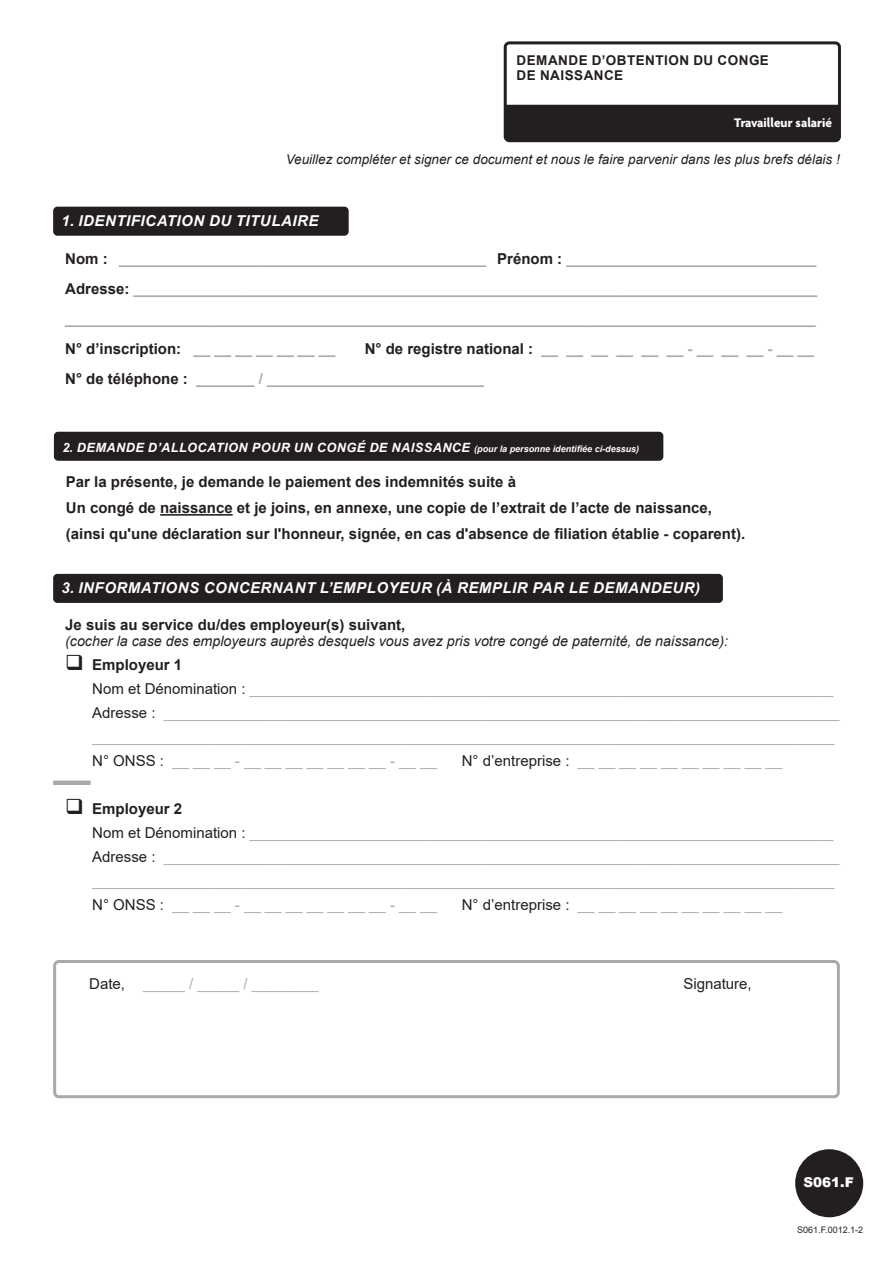
<style>
.page{position:relative;width:893px;height:1263px;background:#fff}
.page>*{position:absolute;margin:0;border:0;box-sizing:border-box;transform-origin:0 0}
.t1{font:15px/24px "Arial";color:#aaaaac}
.t2{font:700 15px/30px "Arial";color:#aaaaac;text-align:justify}
.t3{font:700 15px/26px "Arial";color:#241f1f}
.t4{font:italic 700 15px "Arial";letter-spacing:.035em;color:#fff}
.t5{font:15px "Arial";color:#241f1f}
.t6{font:italic 14.25px "Arial";color:#241f1f}
.t7{font:italic 13.5px "Arial";color:#241f1f}
.t8{font:700 13.5px/15px "Arial";letter-spacing:.035em;color:#241f1f}
.t9{font:700 13.5px "Agenda";color:#fff}
.t10{font:900 13.5px "Arial";color:#fff}
.t11{font:italic 700 12.75px "Arial";letter-spacing:.035em;color:#fff}
.t12{font:9px "Arial";color:#241f1f}
.s1{color:#241f1f}
.s2{font-size:9px}
.s3{font-weight:700;color:#241f1f}
</style>
<div class="page">
<div style="left:505px;top:106px;width:334px;height:35px;background:#241f1f;border-radius:4px"></div>
<hr style="left:505px;top:105px;width:335px;height:1px;background:#241f1f">
<div style="left:504px;top:41px;width:337px;height:101px;border:3px solid #241f1f;border-radius:4px"></div>
<div style="left:53px;top:207px;width:296px;height:29px;background:#241f1f;border-radius:4px"></div>
<div style="left:54px;top:432px;width:609px;height:29px;background:#241f1f;border-radius:4px"></div>
<hr style="left:160px;top:514px;width:73px;height:2px;background:#241f1f">
<div style="left:53px;top:574px;width:670px;height:29px;background:#241f1f;border-radius:4px"></div>
<div style="left:53px;top:780px;width:38px;height:5px;background:#aaaaac"></div>
<div style="left:53px;top:960px;width:787px;height:138px;border:3px solid #aaaaac;border-radius:4px"></div>
<div style="left:795px;top:1149px;width:68px;height:68px;background:#241f1f;border-radius:50%"></div>
<p class="t8" style="left:517px;top:53px;width:254px">DEMANDE D’OBTENTION DU CONGE<br>DE NAISSANCE</p>
<p class="t9" style="left:734px;top:115px;width:99px">Travailleur salarié</p>
<p class="t7" style="left:286px;top:150px;width:555px">Veuillez compléter et signer ce document et nous le faire parvenir dans les plus brefs délais !</p>
<p class="t4" style="left:62px;top:211px;width:258px">1. IDENTIFICATION DU TITULAIRE</p>
<p class="t2" style="left:65px;top:244px;width:754px"><span class="s1">Nom :</span> ____________________________________________ <span class="s1">Prénom :</span> ______________________________ <span class="s1">Adresse:</span> __________________________________________________________________________________ __________________________________________________________________________________________ <span class="s1">N° d’inscription:</span> __ __ __ __ __ __ __</p>
<p class="t2" style="left:65px;top:334px;width:751px;text-indent:299px"><span class="s1">N° de registre national :</span> __ __ __ __ __ __ - __ __ __ - __ __<br><span class="s1">N° de téléphone :</span> _______ / __________________________</p>
<p class="t11" style="left:62px;top:439px;width:578px">2. DEMANDE D’ALLOCATION POUR UN CONGÉ DE NAISSANCE <span class="s2">(pour la personne identifiée ci-dessus)</span></p>
<p class="t3" style="left:66px;top:469px;width:681px">Par la présente, je demande le paiement des indemnités suite à<br>Un congé de naissance et je joins, en annexe, une copie de l’extrait de l’acte de naissance, (ainsi qu'une déclaration sur l'honneur, signée, en cas d'absence de filiation établie - coparent).</p>
<p class="t4" style="left:62px;top:578px;width:640px">3. INFORMATIONS CONCERNANT L’EMPLOYEUR (À REMPLIR PAR LE DEMANDEUR)</p>
<p class="t3" style="left:65px;top:612px;width:342px">Je suis au service du/des employeur(s) suivant,</p>
<p class="t6" style="left:65px;top:632px;width:664px">(cocher la case des employeurs auprès desquels vous avez pris votre congé de paternité, de naissance):</p>
<p class="t1" style="left:92px;top:653px;width:749px"><span class="s3">Employeur 1<br></span><span class="s1">Nom et Dénomination :</span> ______________________________________________________________________ <span class="s1">Adresse :</span> _________________________________________________________________________________ _________________________________________________________________________________________ <span class="s1">N° ONSS :</span> __ __ __ - __ __ __ __ __ __ __ - __ __</p>
<p class="t1" style="left:462px;top:749px;width:322px"><span class="s1">N° d’entreprise :</span> __ __ __ __ __ __ __ __ __ __</p>
<p class="t1" style="left:92px;top:797px;width:749px"><span class="s3">Employeur 2<br></span><span class="s1">Nom et Dénomination :</span> ______________________________________________________________________ <span class="s1">Adresse :</span> _________________________________________________________________________________ _________________________________________________________________________________________ <span class="s1">N° ONSS :</span> __ __ __ - __ __ __ __ __ __ __ - __ __</p>
<p class="t1" style="left:462px;top:893px;width:322px"><span class="s1">N° d’entreprise :</span> __ __ __ __ __ __ __ __ __ __</p>
<p class="t1" style="left:89px;top:971px;width:231px"><span class="s1">Date,</span> _____ / _____ / ________</p>
<p class="t5" style="left:683px;top:973px;width:70px">Signature,</p>
<p class="t10" style="left:803px;top:1172px;width:52px">S061.F</p>
<p class="t12" style="left:797px;top:1224px;width:68px">S061.F.0012.1-2</p>
</div>
